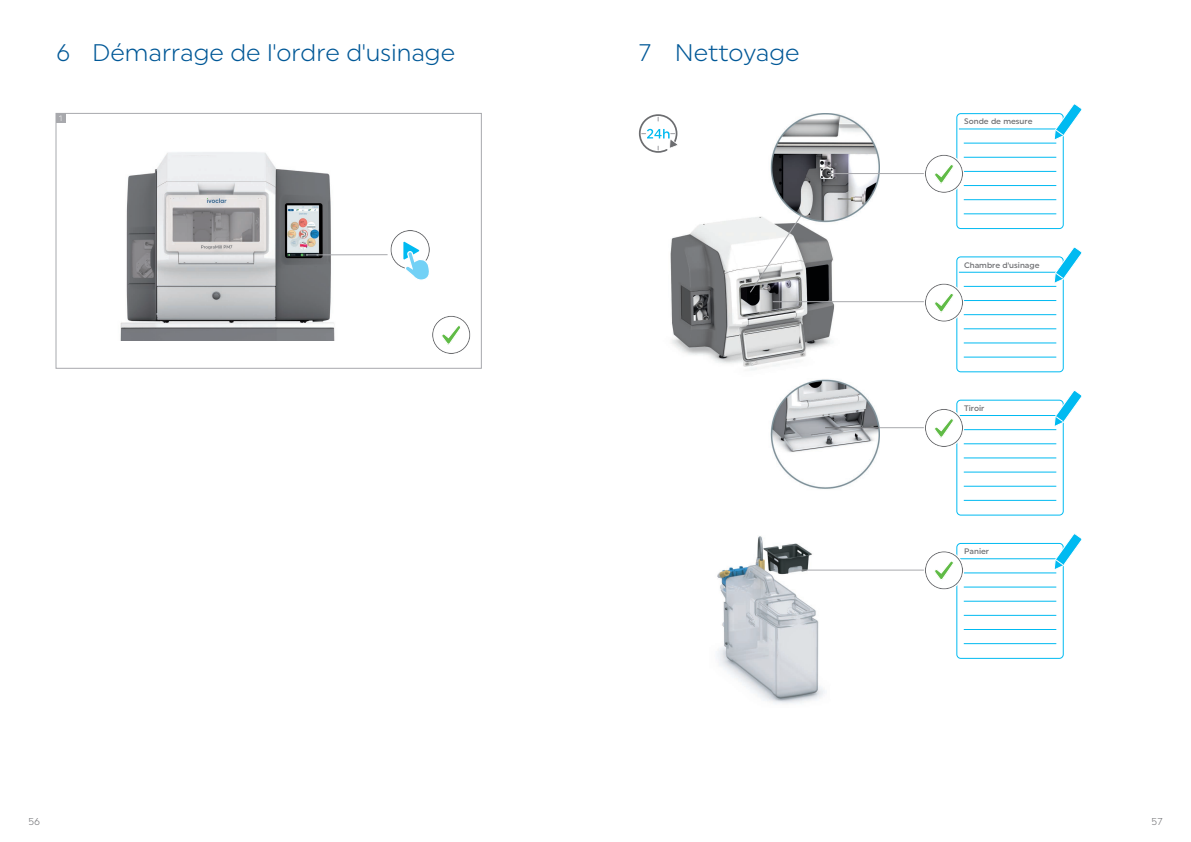
<style>
.page{position:relative;width:1191px;height:842px;background:#fff}
.page>*{position:absolute;margin:0;border:0;box-sizing:border-box;transform-origin:0 0}
.t1{font:24px "Uniform Pro Ivoclar Lgt";color:#015897}
.t2{font:10px "Uniform Pro Ivoclar Lgt";color:#6c6d70}
.t3{font:500 8px "Uniform Pro Ivoclar";color:#6c6d70}
</style>
<div class="page">
<svg style="left:58px;top:115px;width:8px;height:8px"></svg>
<svg style="left:59px;top:115px;width:2px;height:6px"></svg>
<svg style="left:390px;top:230px;width:40px;height:50px"></svg>
<img style="left:120px;top:152px;width:243px;height:189px">
<div style="left:56px;top:113px;width:425px;height:255px;border:1px solid #a8a9ad"></div>
<hr style="left:306px;top:254px;width:81px;height:1px;background:#a8a9ad">
<svg style="left:432px;top:316px;width:39px;height:38px"></svg>
<div style="left:956px;top:113px;width:107px;height:116px;border:1px solid #00baf1;border-radius:4px"></div>
<hr style="left:963px;top:143px;width:93px;height:1px;background:#00baf1">
<hr style="left:963px;top:157px;width:93px;height:1px;background:#00baf1">
<hr style="left:963px;top:171px;width:93px;height:1px;background:#00baf1">
<hr style="left:963px;top:185px;width:93px;height:1px;background:#00baf1">
<hr style="left:963px;top:199px;width:93px;height:1px;background:#00baf1">
<hr style="left:959px;top:128px;width:102px;height:1px;background:#00baf1">
<hr style="left:963px;top:213px;width:93px;height:1px;background:#00baf1">
<svg style="left:1053px;top:104px;width:29px;height:37px"></svg>
<div style="left:956px;top:256px;width:107px;height:116px;border:1px solid #00baf1;border-radius:4px"></div>
<hr style="left:963px;top:286px;width:93px;height:1px;background:#00baf1">
<hr style="left:963px;top:300px;width:93px;height:1px;background:#00baf1">
<hr style="left:963px;top:314px;width:93px;height:1px;background:#00baf1">
<hr style="left:963px;top:328px;width:93px;height:1px;background:#00baf1">
<hr style="left:963px;top:342px;width:93px;height:1px;background:#00baf1">
<hr style="left:959px;top:272px;width:102px;height:1px;background:#00baf1">
<hr style="left:963px;top:357px;width:93px;height:1px;background:#00baf1">
<svg style="left:1053px;top:247px;width:29px;height:37px"></svg>
<div style="left:956px;top:400px;width:107px;height:116px;border:1px solid #00baf1;border-radius:4px"></div>
<hr style="left:963px;top:429px;width:93px;height:1px;background:#00baf1">
<hr style="left:963px;top:443px;width:93px;height:1px;background:#00baf1">
<hr style="left:963px;top:457px;width:93px;height:1px;background:#00baf1">
<hr style="left:963px;top:472px;width:93px;height:1px;background:#00baf1">
<hr style="left:963px;top:486px;width:93px;height:1px;background:#00baf1">
<hr style="left:959px;top:415px;width:102px;height:1px;background:#00baf1">
<hr style="left:963px;top:500px;width:93px;height:1px;background:#00baf1">
<svg style="left:1053px;top:390px;width:29px;height:37px"></svg>
<div style="left:956px;top:543px;width:107px;height:116px;border:1px solid #00baf1;border-radius:4px"></div>
<hr style="left:963px;top:572px;width:93px;height:1px;background:#00baf1">
<hr style="left:963px;top:586px;width:93px;height:1px;background:#00baf1">
<hr style="left:963px;top:601px;width:93px;height:1px;background:#00baf1">
<hr style="left:963px;top:615px;width:93px;height:1px;background:#00baf1">
<hr style="left:963px;top:629px;width:93px;height:1px;background:#00baf1">
<hr style="left:959px;top:558px;width:102px;height:1px;background:#00baf1">
<hr style="left:963px;top:643px;width:93px;height:1px;background:#00baf1">
<svg style="left:1053px;top:533px;width:29px;height:38px"></svg>
<img style="left:670px;top:113px;width:209px;height:376px">
<img style="left:717px;top:536px;width:177px;height:168px">
<svg style="left:638px;top:113px;width:42px;height:42px"></svg>
<hr style="left:828px;top:173px;width:135px;height:1px;background:#a8a9ad">
<hr style="left:772px;top:301px;width:161px;height:1px;background:#a8a9ad">
<hr style="left:825px;top:427px;width:108px;height:1px;background:#a8a9ad">
<hr style="left:794px;top:570px;width:139px;height:1px;background:#a8a9ad">
<svg style="left:923px;top:154px;width:41px;height:40px"></svg>
<svg style="left:923px;top:282px;width:41px;height:41px"></svg>
<svg style="left:923px;top:408px;width:41px;height:40px"></svg>
<svg style="left:923px;top:550px;width:41px;height:40px"></svg>
<hr style="left:825px;top:427px;width:54px;height:1px;background:#6c6d70">
<svg style="left:749px;top:215px;width:52px;height:78px"></svg>
<h1 class="t1" style="left:56px;top:38px;width:401px">6 Démarrage de l'ordre d'usinage</h1>
<h1 class="t1" style="left:639px;top:38px;width:162px">7 Nettoyage</h1>
<p class="t3" style="left:964px;top:117px;width:70px">Sonde de mesure</p>
<p class="t3" style="left:964px;top:260px;width:77px">Chambre d'usinage</p>
<p class="t3" style="left:964px;top:403px;width:22px">Tiroir</p>
<p class="t3" style="left:964px;top:547px;width:26px">Panier</p>
<p class="t2" style="left:28px;top:816px;width:13px">56</p>
<p class="t2" style="left:1151px;top:816px;width:13px">57</p>
</div>
